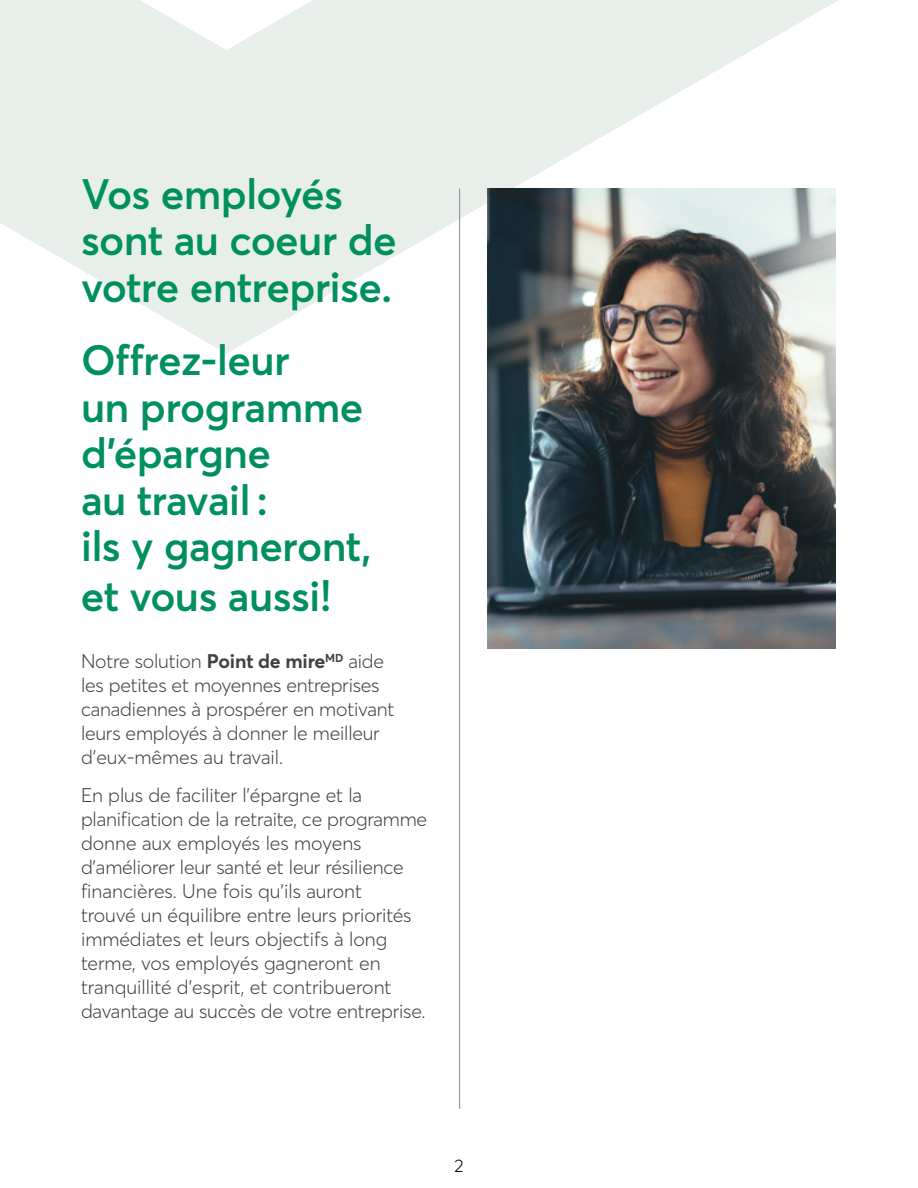
<style>
.page{position:relative;width:918px;height:1188px;background:#fff}
.page>*{position:absolute;margin:0;border:0;box-sizing:border-box;transform-origin:0 0}
.t1{font:600 42px/47.1px "Desjardins Sans";letter-spacing:-.015em;color:#00905e}
.t2{font:300 19.5px/24px "Desjardins Sans";letter-spacing:-.01em;color:#414042}
.t3{font:300 18px "Desjardins Sans";color:#000}
.s1{font-weight:700}
</style>
<div class="page">
<svg style="left:0;top:0;width:838px;height:354px;fill:#e8efeb"></svg>
<hr style="left:459px;top:189px;width:1px;height:920px;background:#939598">
<img style="left:487px;top:188px;width:349px;height:461px">
<h1 class="t1" style="left:81px;top:170px;width:317px;line-height:46.5px">Vos employés sont au coeur de votre entreprise.</h1>
<h1 class="t1" style="left:81px;top:337px;width:292px">Offrez-leur<br>un programme d’épargne<br>au travail :<br>ils y gagneront, et vous aussi!</h1>
<p class="t2" style="left:81px;top:650px;width:315px">Notre solution <span class="s1">Point de mire</span><sup>MD</sup> aide les petites et moyennes entreprises canadiennes à prospérer en motivant leurs employés à donner le meilleur d’eux-mêmes au travail.</p>
<p class="t2" style="left:81px;top:783px;width:348px">En plus de faciliter l’épargne et la planification de la retraite, ce programme donne aux employés les moyens d’améliorer leur santé et leur résilience financières. Une fois qu’ils auront<br>trouvé un équilibre entre leurs priorités immédiates et leurs objectifs à long terme, vos employés gagneront en tranquillité d’esprit, et contribueront davantage au succès de votre entreprise.</p>
<p class="t3" style="left:454px;top:1154px;width:11px">2</p>
</div>
